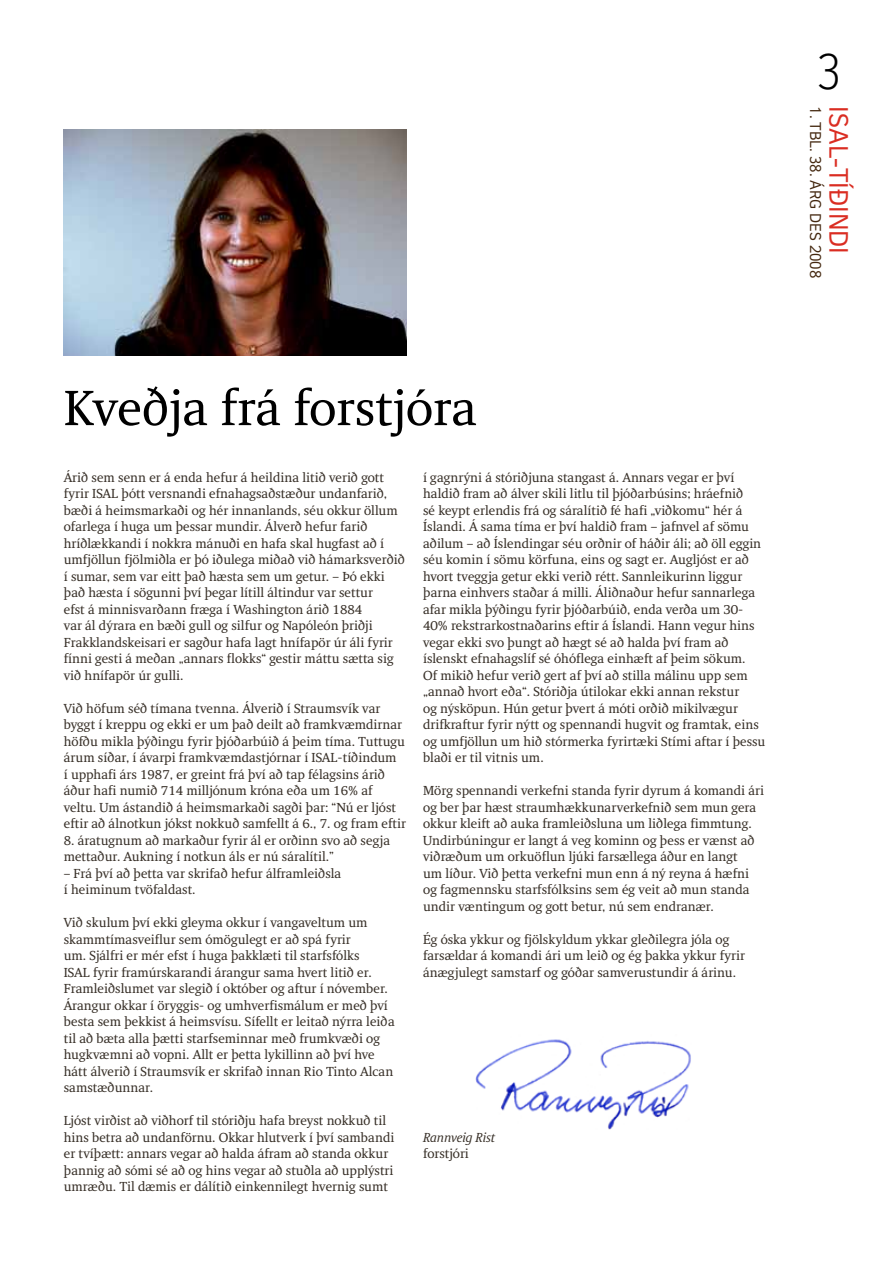
<style>
.page{position:relative;width:893px;height:1263px;background:#fff}
.page>*{position:absolute;margin:0;border:0;box-sizing:border-box;transform-origin:0 0}
.t1{font:51px "RT Albanese";color:#000}
.t2{font:300 48px "RT Vickerman";color:#000}
.t3{font:25.5px "RT Vickerman";color:#da2d22}
.t4{font:15px "RT Vickerman";color:#442810}
.t5{font:13.5px/16.5px "RT Albanese";color:#372f27}
.t6{font:italic 13.5px "RT Albanese";color:#372f27}
</style>
<div class="page">
<img style="left:64px;top:129px;width:342px;height:227px">
<img style="left:475px;top:1039px;width:216px;height:91px">
<h1 class="t1" style="left:64px;top:379px;width:415px">Kveðja frá forstjóra</h1>
<p class="t5" style="left:64px;top:469px;width:343px">Árið sem senn er á enda hefur á heildina litið verið gott fyrir ISAL þótt versnandi efnahagsaðstæður undanfarið, bæði á heimsmarkaði og hér innanlands, séu okkur öllum ofarlega í huga um þessar mundir. Álverð hefur farið hríðlækkandi í nokkra mánuði en hafa skal hugfast að í umfjöllun fjölmiðla er þó iðulega miðað við hámarksverðið í sumar, sem var eitt það hæsta sem um getur. – Þó ekki það hæsta í sögunni því þegar lítill áltindur var settur<br>efst á minnisvarðann fræga í Washington árið 1884<br>var ál dýrara en bæði gull og silfur og Napóleón þriðji Frakklandskeisari er sagður hafa lagt hnífapör úr áli fyrir fínni gesti á meðan „annars flokks“ gestir máttu sætta sig við hnífapör úr gulli.</p>
<p class="t5" style="left:64px;top:700px;width:344px">Við höfum séð tímana tvenna. Álverið í Straumsvík var byggt í kreppu og ekki er um það deilt að framkvæmdirnar höfðu mikla þýðingu fyrir þjóðarbúið á þeim tíma. Tuttugu árum síðar, í ávarpi framkvæmdastjórnar í ISAL-tíðindum<br>í upphafi árs 1987, er greint frá því að tap félagsins árið áður hafi numið 714 milljónum króna eða um 16% af veltu. Um ástandið á heimsmarkaði sagði þar: “Nú er ljóst eftir að álnotkun jókst nokkuð samfellt á 6., 7. og fram eftir</p>
<p class="t5" style="left:64px;top:832px;width:328px">8. áratugnum að markaður fyrir ál er orðinn svo að segja mettaður. Aukning í notkun áls er nú sáralítil.”</p>
<p class="t5" style="left:64px;top:865px;width:279px">– Frá því að þetta var skrifað hefur álframleiðsla í heiminum tvöfaldast.</p>
<p class="t5" style="left:64px;top:915px;width:332px">Við skulum því ekki gleyma okkur í vangaveltum um skammtímasveiflur sem ómögulegt er að spá fyrir<br>um. Sjálfri er mér efst í huga þakklæti til starfsfólks<br>ISAL fyrir framúrskarandi árangur sama hvert litið er.<br>Framleiðslumet var slegið í október og aftur í nóvember.<br>Árangur okkar í öryggis- og umhverfismálum er með því besta sem þekkist á heimsvísu. Sífellt er leitað nýrra leiða til að bæta alla þætti starfseminnar með frumkvæði og hugkvæmni að vopni. Allt er þetta lykillinn að því hve hátt álverið í Straumsvík er skrifað innan Rio Tinto Alcan samstæðunnar.</p>
<p class="t5" style="left:64px;top:1113px;width:332px">Ljóst virðist að viðhorf til stóriðju hafa breyst nokkuð til hins betra að undanförnu. Okkar hlutverk í því sambandi er tvíþætt: annars vegar að halda áfram að standa okkur þannig að sómi sé að og hins vegar að stuðla að upplýstri umræðu. Til dæmis er dálítið einkennilegt hvernig sumt</p>
<p class="t5" style="left:423px;top:469px;width:344px">í gagnrýni á stóriðjuna stangast á. Annars vegar er því haldið fram að álver skili litlu til þjóðarbúsins; hráefnið<br>sé keypt erlendis frá og sáralítið fé hafi „viðkomu“ hér á Íslandi. Á sama tíma er því haldið fram – jafnvel af sömu aðilum – að Íslendingar séu orðnir of háðir áli; að öll eggin séu komin í sömu körfuna, eins og sagt er. Augljóst er að hvort tveggja getur ekki verið rétt. Sannleikurinn liggur þarna einhvers staðar á milli. Áliðnaður hefur sannarlega afar mikla þýðingu fyrir þjóðarbúið, enda verða um 30- 40% rekstrarkostnaðarins eftir á Íslandi. Hann vegur hins vegar ekki svo þungt að hægt sé að halda því fram að íslenskt efnahagslíf sé óhóflega einhæft af þeim sökum.<br>Of mikið hefur verið gert af því að stilla málinu upp sem „annað hvort eða“. Stóriðja útilokar ekki annan rekstur<br>og nýsköpun. Hún getur þvert á móti orðið mikilvægur drifkraftur fyrir nýtt og spennandi hugvit og framtak, eins og umfjöllun um hið stórmerka fyrirtæki Stími aftar í þessu blaði er til vitnis um.</p>
<p class="t5" style="left:423px;top:782px;width:343px">Mörg spennandi verkefni standa fyrir dyrum á komandi ári og ber þar hæst straumhækkunarverkefnið sem mun gera okkur kleift að auka framleiðsluna um liðlega fimmtung.<br>Undirbúningur er langt á veg kominn og þess er vænst að viðræðum um orkuöflun ljúki farsællega áður en langt<br>um líður. Við þetta verkefni mun enn á ný reyna á hæfni og fagmennsku starfsfólksins sem ég veit að mun standa undir væntingum og gott betur, nú sem endranær.</p>
<p class="t5" style="left:423px;top:931px;width:323px">Ég óska ykkur og fjölskyldum ykkar gleðilegra jóla og farsældar á komandi ári um leið og ég þakka ykkur fyrir ánægjulegt samstarf og góðar samverustundir á árinu.</p>
<p class="t6" style="left:423px;top:1130px;width:74px">Rannveig Rist</p>
<p class="t5" style="left:423px;top:1145px;width:47px">forstjóri</p>
<h2 class="t2" style="left:817px;top:42px;width:26px">3</h2>
<p class="t4" style="left:825px;top:106px;width:174px;rotate:90deg">1. TBL. 38. ÁRG DES 2008</p>
<h3 class="t3" style="left:854px;top:106px;width:149px;rotate:90deg">ISAL-TÍÐINDI</h3>
</div>
